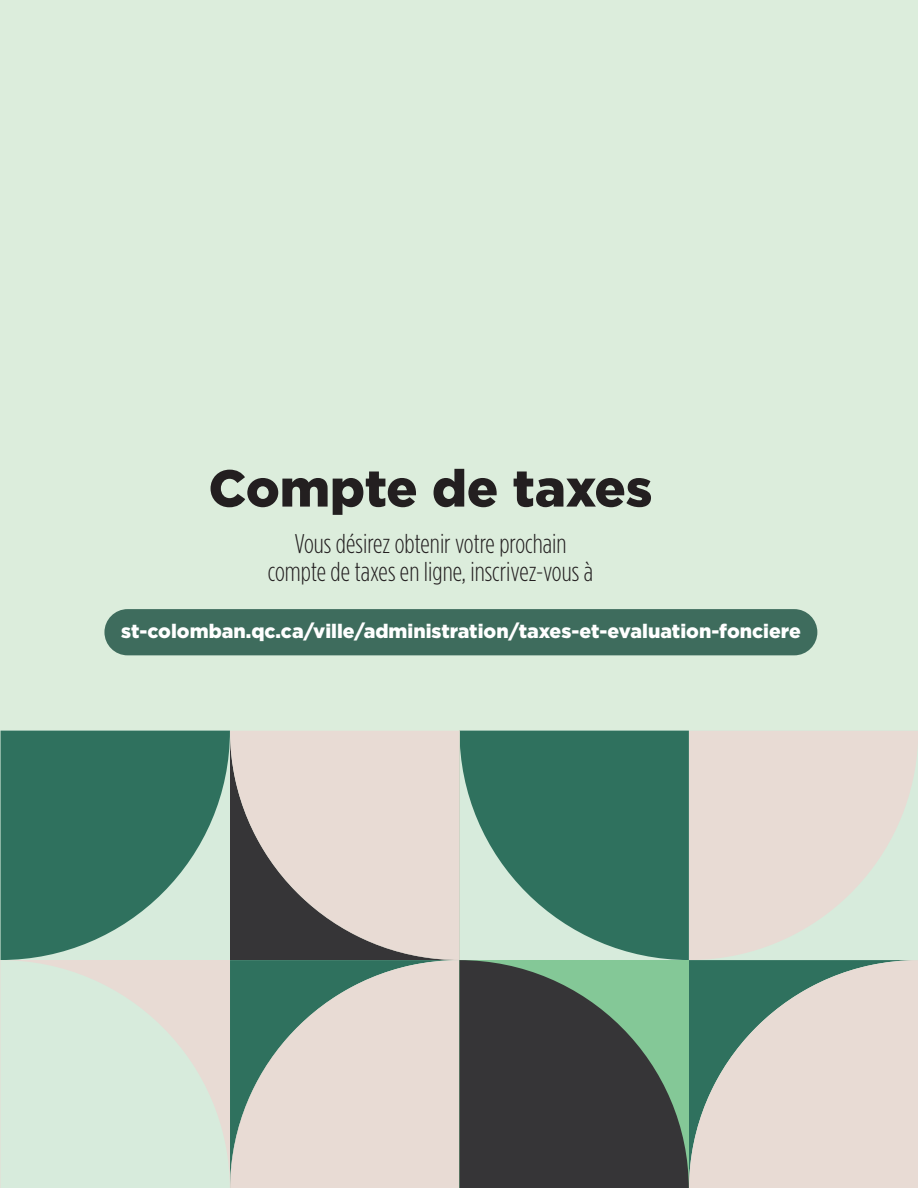
<style>
.page{position:relative;width:918px;height:1188px;background:#dceddc}
.page>*{position:absolute;margin:0;border:0;box-sizing:border-box;transform-origin:0 0}
.t1{font:900 51.75px "Gotham";color:#231f20}
.t2{font:300 27px/28.5px "Gotham Condensed";color:#231f20;text-align:center}
.t3{font:900 19.5px "Gotham";color:#fff}
</style>
<div class="page">
<div style="left:104px;top:609px;width:713px;height:46px;background:#3e6c5d;border-radius:23px"></div>
<svg style="left:459px;top:731px;width:230px;height:229px;fill:#2f715e"></svg>
<svg style="left:230px;top:731px;width:229px;height:229px;background:#d7cbc5"></svg>
<svg style="left:236px;top:782px;width:223px;height:178px;background:#bab0ac"></svg>
<svg style="left:230px;top:960px;width:229px;height:228px;background:#d6d1c9"></svg>
<svg style="left:689px;top:731px;width:229px;height:229px;fill:#e8dbd4"></svg>
<svg style="left:689px;top:960px;width:229px;height:228px;background:#c0c4ba"></svg>
<svg style="left:230px;top:966px;width:179px;height:222px;background:#b8c0b5"></svg>
<svg style="left:459px;top:960px;width:230px;height:228px;background:#46554b"></svg>
<svg style="left:1px;top:731px;width:229px;height:229px;fill:#2f715e"></svg>
<svg style="left:13px;top:960px;width:217px;height:217px"></svg>
<h1 class="t1" style="left:209px;top:458px;width:445px">Compte de taxes</h1>
<p class="t2" style="left:268px;top:529px;width:327px">Vous désirez obtenir votre prochain compte de taxes en ligne, inscrivez-vous à</p>
<p class="t3" style="left:121px;top:619px;width:681px">st-colomban.qc.ca/ville/administration/taxes-et-evaluation-fonciere</p>
</div>
